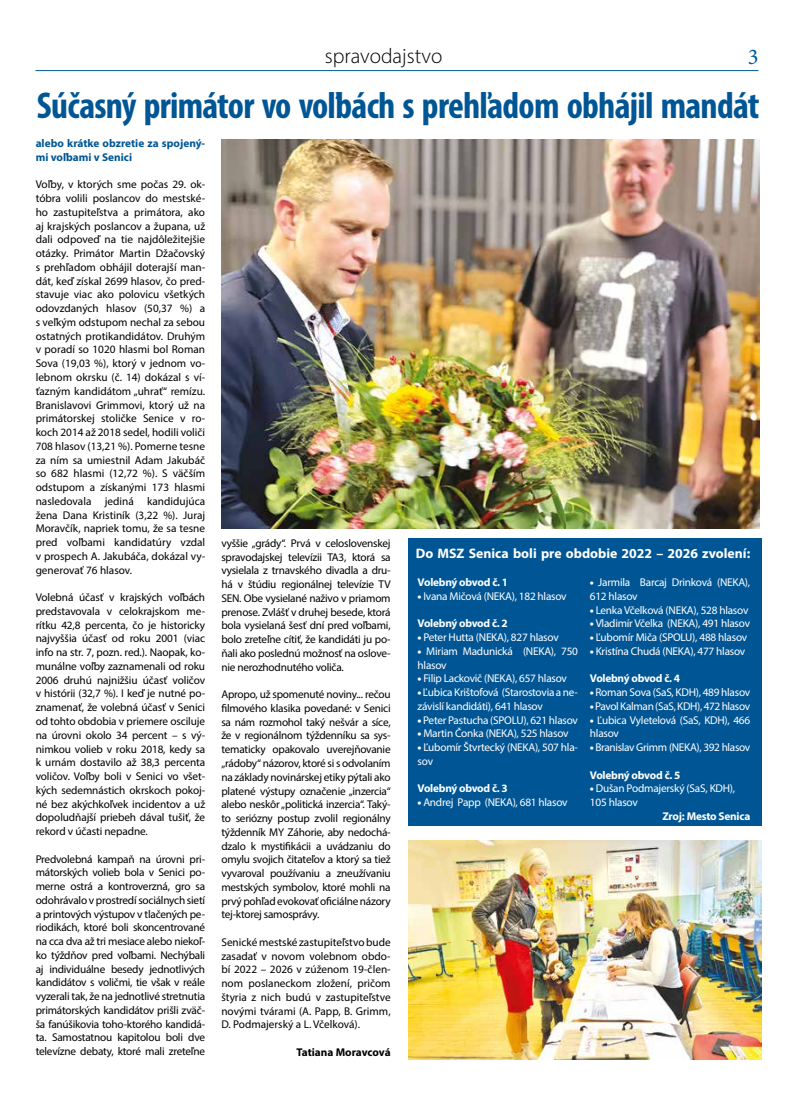
<style>
.page{position:relative;width:794px;height:1110px;background:#fff}
.page>*{position:absolute;margin:0;border:0;box-sizing:border-box;transform-origin:0 0}
.t1{font:700 condensed 37.5px "Myriad Pro";letter-spacing:-.02em;color:#005695}
.t2{font:22.5px "Minion Pro";color:#005995}
.t3{font:300 21.25px "Myriad Pro";color:#000}
.t4{font:700 13.75px "Myriad Pro";color:#fff}
.t5{font:11.25px/13.8px "Myriad Pro";letter-spacing:-.02em;color:#000;text-align:justify}
.t6{font:11.25px/13.8px "Myriad Pro";letter-spacing:-.02em;color:#fff}
.t7{font:700 11.25px "Myriad Pro";letter-spacing:-.02em;color:#fff}
.t8{font:700 11.25px/13.8px "Myriad Pro";color:#005695}
.t9{font:700 11.25px "Myriad Pro";letter-spacing:-.005em;color:#000}
.s1{font-weight:900}
</style>
<div class="page">
<div style="left:408px;top:538px;width:353px;height:287px;background:#005695"></div>
<hr style="left:35px;top:70px;width:723px;height:1px;background:#005995">
<img style="left:221px;top:140px;width:538px;height:389px">
<img style="left:408px;top:840px;width:353px;height:219px">
<h3 class="t3" style="left:325px;top:43px;width:119px">spravodajstvo</h3>
<h2 class="t2" style="left:747px;top:42px;width:12px">3</h2>
<h1 class="t1" style="left:37px;top:82px;width:724px">Súčasný primátor vo voľbách s prehľadom obhájil mandát</h1>
<p class="t8" style="left:36px;top:136px;width:171px">alebo krátke obzretie za spojený&shy;mi voľbami v Senici</p>
<p class="t5" style="left:36px;top:177px;width:171px">Voľby, v ktorých sme počas 29. ok&shy;tóbra volili poslancov do mestské&shy;ho zastupiteľstva a primátora, ako aj krajských poslancov a župana, už dali odpoveď na tie najdôležitejšie otázky. Primátor Martin Džačovský s prehľadom obhájil doterajší man&shy;dát, keď získal 2699 hlasov, čo pred&shy;stavuje viac ako polovicu všetkých odovzdaných hlasov (50,37 %) a s veľkým odstupom nechal za sebou ostatných protikandidátov. Druhým v poradí so 1020 hlasmi bol Roman Sova (19,03 %), ktorý v jednom vo&shy;lebnom okrsku (č. 14) dokázal s ví&shy;ťazným kandidátom „uhrať“ remízu.<br>Branislavovi Grimmovi, ktorý už na primátorskej stoličke Senice v ro&shy;koch 2014 až 2018 sedel, hodili voliči 708 hlasov (13,21 %). Pomerne tesne za ním sa umiestnil Adam Jakubáč so 682 hlasmi (12,72 %). S väčším odstupom a získanými 173 hlasmi nasledovala jediná kandidujúca žena Dana Kristiník (3,22 %). Juraj Moravčík, napriek tomu, že sa tesne pred voľbami kandidatúry vzdal v prospech A. Jakubáča, dokázal vy&shy;generovať 76 hlasov.</p>
<p class="t5" style="left:36px;top:590px;width:171px">Volebná účasť v krajských voľbách predstavovala v celokrajskom me&shy;rítku 42,8 percenta, čo je historicky najvyššia účasť od roku 2001 (viac info na str. 7, pozn. red.). Naopak, ko&shy;munálne voľby zaznamenali od roku 2006 druhú najnižšiu účasť voličov v histórii (32,7 %). I keď je nutné po&shy;znamenať, že volebná účasť v Senici od tohto obdobia v priemere osciluje na úrovni okolo 34 percent – s vý&shy;nimkou volieb v roku 2018, kedy sa k urnám dostavilo až 38,3 percenta voličov. Voľby boli v Senici vo všet&shy;kých sedemnástich okrskoch pokoj&shy;né bez akýchkoľvek incidentov a už dopoludňajší priebeh dával tušiť, že rekord v účasti nepadne.</p>
<p class="t5" style="left:36px;top:851px;width:171px">Predvolebná kampaň na úrovni pri&shy;mátorských volieb bola v Senici po&shy;merne ostrá a kontroverzná, gro sa odohrávalo v prostredí sociálnych sietí a printových výstupov v tlačených pe&shy;riodikách, ktoré boli skoncentrované na cca dva až tri mesiace alebo niekoľ&shy;ko týždňov pred voľbami. Nechýbali aj individuálne besedy jednotlivých kandidátov s voličmi, tie však v reále vyzerali tak, že na jednotlivé stretnutia primátorských kandidátov prišli zväč&shy;ša fanúšikovia toho-ktorého kandidá&shy;ta. Samostatnou kapitolou boli dve televízne debaty, ktoré mali zreteľne</p>
<p class="t5" style="left:221px;top:536px;width:171px">vyššie „grády“. Prvá v celoslovenskej spravodajskej televízii TA3, ktorá sa vysielala z trnavského divadla a dru&shy;há v štúdiu regionálnej televízie TV SEN. Obe vysielané naživo v priamom prenose. Zvlášť v druhej besede, ktorá bola vysielaná šesť dní pred voľbami, bolo zreteľne cítiť, že kandidáti ju po&shy;ňali ako poslednú možnosť na oslove&shy;nie nerozhodnutého voliča.</p>
<p class="t5" style="left:221px;top:687px;width:171px">Apropo, už spomenuté noviny... rečou filmového klasika povedané: v Senici sa nám rozmohol taký nešvár a síce, že v regionálnom týždenníku sa sys&shy;tematicky opakovalo uverejňovanie „rádoby“ názorov, ktoré si s odvolaním na základy novinárskej etiky pýtali ako platené výstupy označenie „inzercia“ alebo neskôr „politická inzercia“. Taký&shy;to seriózny postup zvolil regionálny týždenník MY Záhorie, aby nedochá&shy;dzalo k mystifikácii a uvádzaniu do omylu svojich čitateľov a ktorý sa tiež vyvaroval používaniu a zneužívaniu mestských symbolov, ktoré mohli na prvý pohľad evokovať oficiálne názory tej-ktorej samosprávy.</p>
<p class="t5" style="left:221px;top:934px;width:171px">Senické mestské zastupiteľstvo bude zasadať v novom volebnom obdo&shy;bí 2022 – 2026 v zúženom 19-člen&shy;nom poslaneckom zložení, pričom štyria z nich budú v zastupiteľstve novými tvárami (A. Papp, B. Grimm, D. Podmajerský a L. Včelková).</p>
<p class="t9" style="left:296px;top:1044px;width:96px">Tatiana Moravcová</p>
<p class="t4" style="left:416px;top:544px;width:336px">Do MSZ Senica boli pre obdobie 2022 – 2026 zvolení:</p>
<p class="t7" style="left:417px;top:574px;width:92px">Volebný obvod č. 1</p>
<p class="t6" style="left:417px;top:588px;width:151px"><span class="s1">•</span> Ivana Mičová (NEKA), 182 hlasov</p>
<p class="t7" style="left:417px;top:616px;width:92px">Volebný obvod č. 2</p>
<p class="t6" style="left:417px;top:630px;width:143px"><span class="s1">•</span> Peter Hutta (NEKA), 827 hlasov</p>
<p class="t6" style="left:417px;top:643px;width:162px"><span class="s1">•</span> Miriam Madunická (NEKA), 750 hlasov</p>
<p class="t6" style="left:417px;top:671px;width:151px"><span class="s1">•</span> Filip Lackovič (NEKA), 657 hlasov</p>
<p class="t6" style="left:417px;top:685px;width:162px"><span class="s1">•</span> Ľubica Krištofová (Starostovia a ne&shy;závislí kandidáti), 641 hlasov</p>
<p class="t6" style="left:417px;top:712px;width:162px"><span class="s1">•</span> Peter Pastucha (SPOLU), 621 hlasov</p>
<p class="t6" style="left:417px;top:726px;width:152px"><span class="s1">•</span> Martin Čonka (NEKA), 525 hlasov</p>
<p class="t6" style="left:417px;top:740px;width:162px"><span class="s1">•</span> Ľubomír Štvrtecký (NEKA), 507 hla&shy;sov</p>
<p class="t7" style="left:417px;top:781px;width:92px">Volebný obvod č. 3</p>
<p class="t6" style="left:417px;top:795px;width:151px"><span class="s1">•</span> Andrej Papp (NEKA), 681 hlasov</p>
<p class="t6" style="left:590px;top:575px;width:162px"><span class="s1">•</span> Jarmila Barcaj Drinková (NEKA),<br>612 hlasov</p>
<p class="t6" style="left:590px;top:602px;width:160px"><span class="s1">•</span> Lenka Včelková (NEKA), 528 hlasov</p>
<p class="t6" style="left:590px;top:616px;width:162px"><span class="s1">•</span> Vladimír Včelka (NEKA), 491 hlasov</p>
<p class="t6" style="left:590px;top:630px;width:159px"><span class="s1">•</span> Ľubomír Miča (SPOLU), 488 hlasov</p>
<p class="t6" style="left:590px;top:643px;width:157px"><span class="s1">•</span> Kristína Chudá (NEKA), 477 hlasov</p>
<p class="t7" style="left:590px;top:671px;width:92px">Volebný obvod č. 4</p>
<p class="t6" style="left:590px;top:685px;width:162px"><span class="s1">•</span> Roman Sova (SaS, KDH), 489 hlasov</p>
<p class="t6" style="left:590px;top:698px;width:162px"><span class="s1">•</span> Pavol Kalman (SaS, KDH), 472 hlasov</p>
<p class="t6" style="left:590px;top:712px;width:162px"><span class="s1">•</span> Ľubica Vyletelová (SaS, KDH), 466 hlasov</p>
<p class="t6" style="left:590px;top:740px;width:162px"><span class="s1">•</span> Branislav Grimm (NEKA), 392 hlasov</p>
<p class="t7" style="left:590px;top:767px;width:92px">Volebný obvod č. 5</p>
<p class="t6" style="left:590px;top:781px;width:147px"><span class="s1">•</span> Dušan Podmajerský (SaS, KDH),<br>105 hlasov</p>
<p class="t7" style="left:662px;top:808px;width:89px">Zroj: Mesto Senica</p>
</div>
